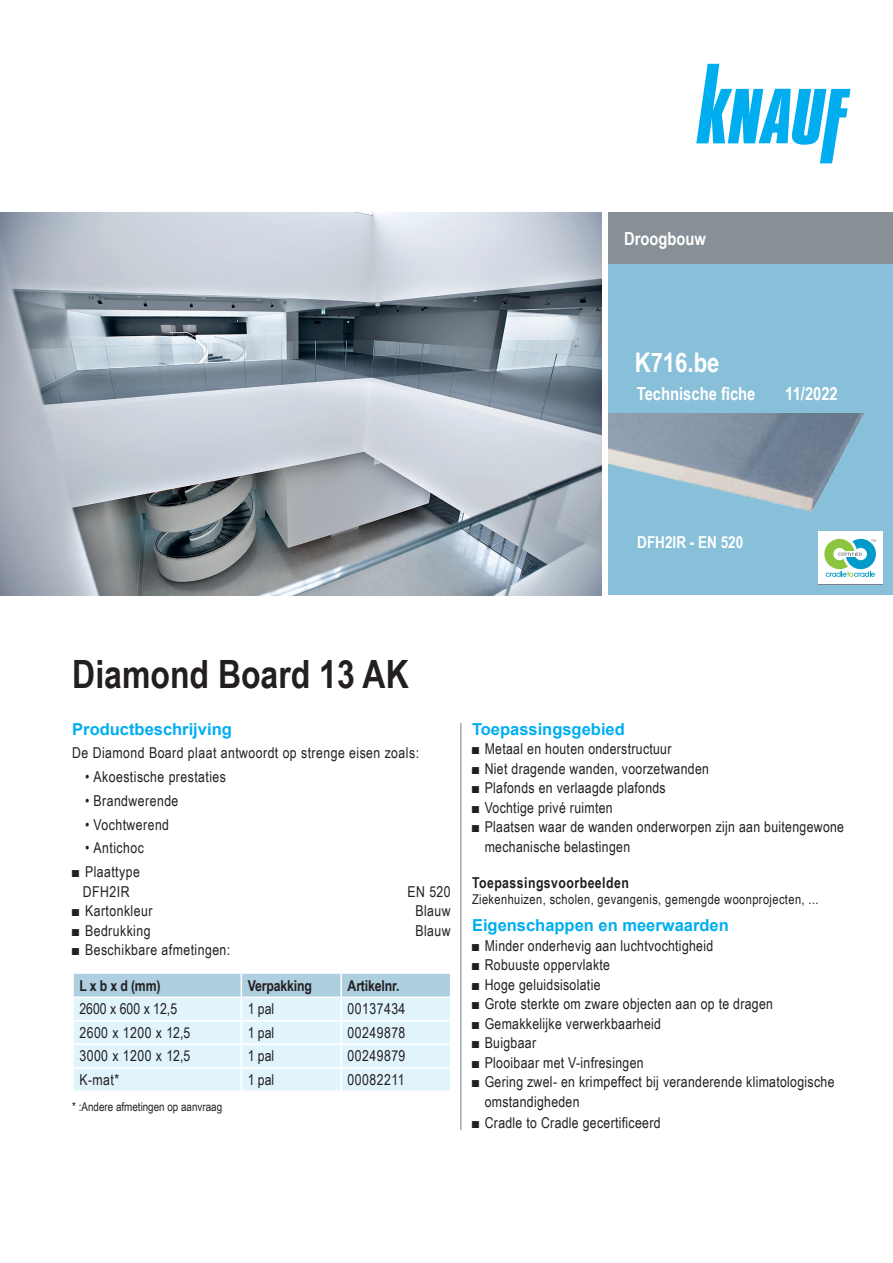
<style>
.page{position:relative;width:893px;height:1263px;background:#fff}
.page>*{position:absolute;margin:0;border:0;box-sizing:border-box;transform-origin:0 0}
.t1{font:700 39px "Arial Narrow";color:#231f20}
.t2{font:700 27px "Arial Narrow";color:#fff}
.t3{font:700 18px "Arial Narrow";color:#fff}
.t4{font:700 16.5px "Arial";color:#00aeef}
.t5{font:700 16.5px "Arial Narrow";color:#fff}
.t6{font:15px/19.5px "Arial Narrow";letter-spacing:.02em;color:#231f20}
.t7{font:700 15px "Arial Narrow";letter-spacing:.03em;color:#231f20}
.t8{font:700 15px "Arial Narrow";letter-spacing:-.01em;color:#231f20}
.t9{font:15px "Arial Narrow";color:#231f20}
.t10{font:13.5px "Arial Narrow";letter-spacing:.03em;color:#231f20}
.t11{font:12px "Arial Narrow";color:#231f20}
.t12{font:3.75px "Droid Sans";color:#818486}
</style>
<div class="page">
<div style="left:608px;top:213px;width:285px;height:382px;background:#89c0d9"></div>
<img style="left:0;top:213px;width:602px;height:382px">
<div style="left:608px;top:213px;width:285px;height:51px;background:#869096"></div>
<svg style="left:696px;top:64px;width:154px;height:99px"></svg>
<hr style="left:460px;top:723px;width:1px;height:407px;background:#869096">
<img style="left:608px;top:414px;width:256px;height:98px">
<svg style="left:73px;top:974px;width:377px;height:117px;background:#d9edf6"></svg>
<div style="left:818px;top:531px;width:64px;height:53px;background:#fff"></div>
<svg style="left:824px;top:539px;width:52px;height:38px"></svg>
<p class="t3" style="left:624px;top:225px;width:83px">Droogbouw</p>
<h2 class="t2" style="left:635px;top:342px;width:86px">K716.be</h2>
<p class="t3" style="left:637px;top:380px;width:120px">Technische fiche</p>
<p class="t3" style="left:785px;top:380px;width:54px">11/2022</p>
<p class="t5" style="left:637px;top:530px;width:108px">DFH2IR - EN 520</p>
<p class="t12" style="left:871px;top:538px;width:7px">TM</p>
<h1 class="t1" style="left:72px;top:644px;width:338px">Diamond Board 13 AK</h1>
<p class="t4" style="left:72px;top:717px;width:161px">Productbeschrijving</p>
<p class="t6" style="left:72px;top:743px;width:348px">De Diamond Board plaat antwoordt op strenge eisen zoals:</p>
<p class="t6" style="left:85px;top:767px;width:143px">• Akoestische prestaties</p>
<p class="t6" style="left:85px;top:790px;width:95px">• Brandwerende</p>
<p class="t6" style="left:85px;top:814px;width:86px">• Vochtwerend</p>
<p class="t6" style="left:85px;top:838px;width:60px">• Antichoc</p>
<p class="t6" style="left:72px;top:862px;width:69px;text-align:center">■ Plaattype<br>DFH2IR</p>
<p class="t6" style="left:407px;top:881px;width:45px">EN 520</p>
<p class="t6" style="left:72px;top:901px;width:82px">■ Kartonkleur</p>
<p class="t6" style="left:415px;top:901px;width:37px">Blauw</p>
<p class="t6" style="left:72px;top:920px;width:80px">■ Bedrukking</p>
<p class="t6" style="left:415px;top:920px;width:37px">Blauw</p>
<p class="t6" style="left:72px;top:940px;width:160px">■ Beschikbare afmetingen:</p>
<p class="t7" style="left:79px;top:974px;width:83px">L x b x d (mm)</p>
<p class="t8" style="left:248px;top:974px;width:66px">Verpakking</p>
<p class="t8" style="left:348px;top:974px;width:53px">Artikelnr.</p>
<p class="t9" style="left:79px;top:998px;width:99px">2600 x 600 x 12,5</p>
<p class="t6" style="left:248px;top:999px;width:28px">1 pal</p>
<p class="t6" style="left:348px;top:999px;width:59px">00137434</p>
<p class="t6" style="left:79px;top:1022px;width:112px">2600 x 1200 x 12,5</p>
<p class="t6" style="left:248px;top:1022px;width:28px">1 pal</p>
<p class="t6" style="left:348px;top:1022px;width:59px">00249878</p>
<p class="t6" style="left:79px;top:1046px;width:112px">3000 x 1200 x 12,5</p>
<p class="t6" style="left:248px;top:1046px;width:28px">1 pal</p>
<p class="t6" style="left:348px;top:1046px;width:59px">00249879</p>
<p class="t6" style="left:79px;top:1069px;width:41px">K-mat*</p>
<p class="t6" style="left:248px;top:1069px;width:28px">1 pal</p>
<p class="t6" style="left:348px;top:1069px;width:58px">00082211</p>
<p class="t11" style="left:72px;top:1098px;width:151px">* :Andere afmetingen op aanvraag</p>
<p class="t4" style="left:472px;top:717px;width:154px">Toepassingsgebied</p>
<p class="t6" style="left:472px;top:739px;width:201px">■ Metaal en houten onderstructuur</p>
<p class="t6" style="left:472px;top:758px;width:238px">■ Niet dragende wanden, voorzetwanden</p>
<p class="t6" style="left:472px;top:778px;width:195px">■ Plafonds en verlaagde plafonds</p>
<p class="t6" style="left:472px;top:797px;width:142px">■ Vochtige privé ruimten</p>
<p class="t6" style="left:485px;top:817px;width:361px;text-indent:-13px">■ Plaatsen waar de wanden onderworpen zijn aan buitengewone mechanische belastingen</p>
<p class="t7" style="left:472px;top:871px;width:158px">Toepassingsvoorbeelden</p>
<p class="t10" style="left:472px;top:889px;width:348px">Ziekenhuizen, scholen, gevangenis, gemengde woonprojecten, ...</p>
<p class="t4" style="left:472px;top:914px;width:258px">Eigenschappen en meerwaarden</p>
<p class="t6" style="left:472px;top:935px;width:243px">■ Minder onderhevig aan luchtvochtigheid</p>
<p class="t6" style="left:472px;top:955px;width:140px">■ Robuuste oppervlakte</p>
<p class="t6" style="left:472px;top:974px;width:130px">■ Hoge geluidsisolatie</p>
<p class="t6" style="left:472px;top:994px;width:303px">■ Grote sterkte om zware objecten aan op te dragen</p>
<p class="t6" style="left:472px;top:1013px;width:191px">■ Gemakkelijke verwerkbaarheid</p>
<p class="t6" style="left:472px;top:1033px;width:66px">■ Buigbaar</p>
<p class="t6" style="left:472px;top:1052px;width:173px">■ Plooibaar met V-infresingen</p>
<p class="t6" style="left:485px;top:1072px;width:351px;text-indent:-13px">■ Gering zwel- en krimpeffect bij veranderende klimatologische omstandigheden</p>
<p class="t6" style="left:472px;top:1112px;width:190px">■ Cradle to Cradle gecertificeerd</p>
</div>
